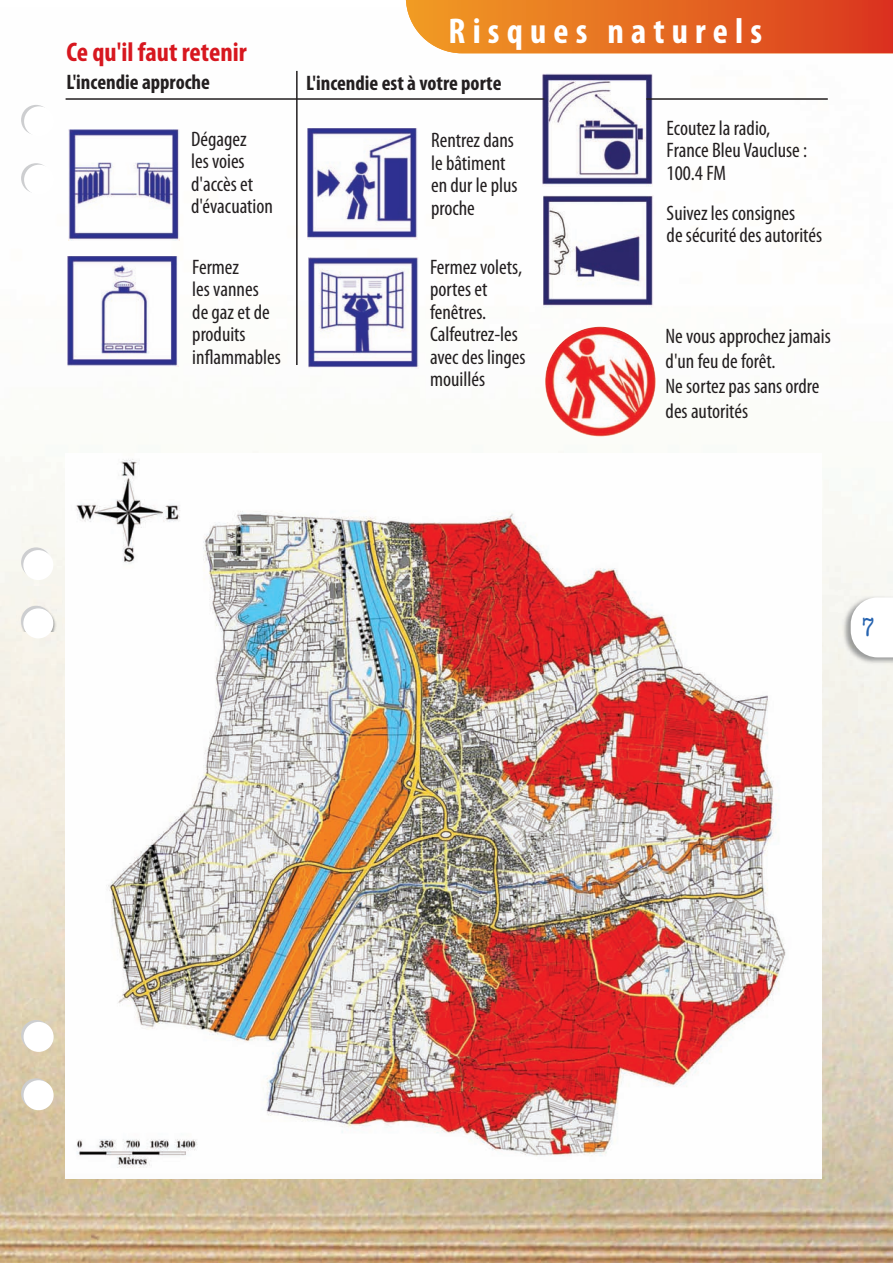
<style>
.page{position:relative;width:893px;height:1263px;background:#fff}
.page>*{position:absolute;margin:0;border:0;box-sizing:border-box;transform-origin:0 0}
.t1{font:700 condensed 36px "Myriad Pro";letter-spacing:.2em;color:#fff}
.t2{font:700 condensed 27px "Myriad Pro";color:#d7171f}
.t3{font:condensed 27px "American Typewriter";color:#2663af}
.t4{font:condensed 21px/22.5px "Myriad Pro";color:#231f20}
.t5{font:700 condensed 21px "Myriad Pro";color:#231f20}
</style>
<div class="page">
<img style="left:0;top:53px;width:893px;height:1210px">
<img style="left:17px;top:586px;width:45px;height:45px">
<svg style="left:21px;top:105px;width:33px;height:45px"></svg>
<svg style="left:21px;top:163px;width:33px;height:32px"></svg>
<svg style="left:21px;top:547px;width:32px;height:46px"></svg>
<svg style="left:21px;top:606px;width:32px;height:32px"></svg>
<svg style="left:21px;top:1020px;width:33px;height:45px"></svg>
<svg style="left:21px;top:1078px;width:33px;height:32px"></svg>
<svg style="left:406px;top:0;width:487px;height:53px;background:#e66c26"></svg>
<img style="left:838px;top:591px;width:55px;height:76px">
<svg style="left:851px;top:597px;width:42px;height:60px"></svg>
<img style="left:66px;top:454px;width:755px;height:725px">
<img style="left:69px;top:129px;width:111px;height:111px">
<img style="left:67px;top:256px;width:111px;height:110px">
<img style="left:307px;top:128px;width:110px;height:111px">
<img style="left:308px;top:257px;width:110px;height:111px">
<img style="left:542px;top:73px;width:111px;height:113px">
<img style="left:543px;top:195px;width:110px;height:112px">
<img style="left:545px;top:327px;width:111px;height:110px;border-radius:50%">
<hr style="left:296px;top:71px;width:2px;height:294px;background:#231f20">
<hr style="left:66px;top:98px;width:478px;height:2px;background:#231f20">
<hr style="left:646px;top:98px;width:182px;height:2px;background:#231f20">
<p class="t2" style="left:66px;top:42px;width:182px">Ce qu'il faut retenir</p>
<p class="t5" style="left:66px;top:74px;width:145px">L'incendie approche</p>
<h1 class="t1" style="left:448px;top:18px;width:315px">Risques naturels</h1>
<p class="t5" style="left:306px;top:75px;width:197px">L'incendie est à votre porte</p>
<p class="t4" style="left:191px;top:129px;width:83px">Dégagez<br>les voies d'accès et d'évacuation</p>
<p class="t4" style="left:431px;top:131px;width:88px">rentrez dans le bâtiment en dur le plus proche</p>
<p class="t4" style="left:192px;top:257px;width:90px">fermez<br>les vannes<br>de gaz et de produits inflammables</p>
<p class="t4" style="left:430px;top:257px;width:97px">fermez volets, portes et fenêtres. calfeutrez-les avec des linges mouillés</p>
<p class="t4" style="left:667px;top:118px;width:142px">ecoutez la radio, france Bleu Vaucluse :<br>100.4 fm</p>
<p class="t4" style="left:667px;top:203px;width:157px">suivez les consignes<br>de sécurité des autorités</p>
<p class="t4" style="left:666px;top:325px;width:167px;line-height:25.2px">ne vous approchez jamais d'un feu de forêt.<br>ne sortez pas sans ordre des autorités</p>
<p class="t3" style="left:861px;top:606px;width:15px">7</p>
</div>
